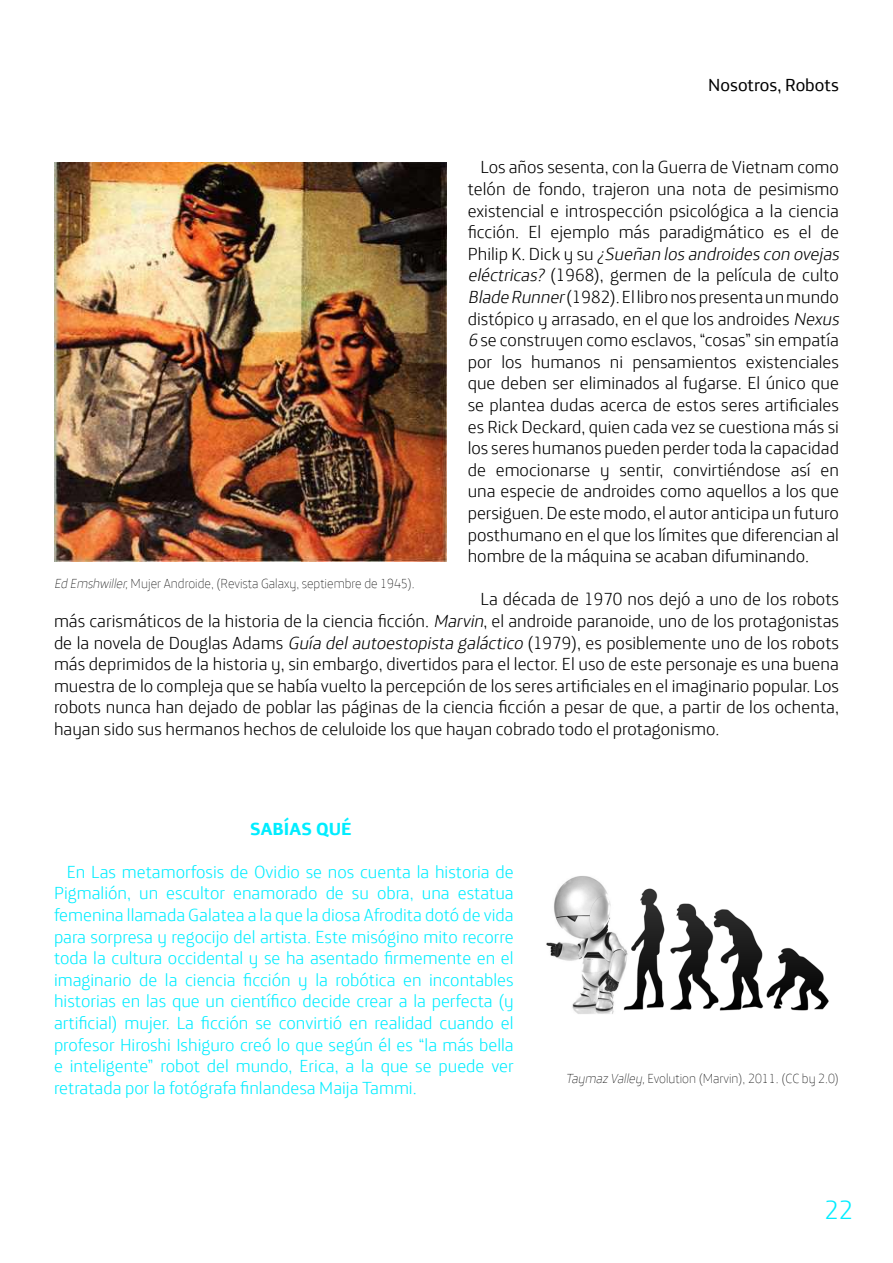
<style>
.page{position:relative;width:893px;height:1263px;background:#fff}
.page>*{position:absolute;margin:0;border:0;box-sizing:border-box;transform-origin:0 0}
.t1{font:300 27px "Telefonica";color:#00edff}
.t2{font:300 18px/21.6px "Telefonica";color:#000}
.t3{font:300 18px/21.6px "Telefonica";color:#00edff;text-align:justify}
.t4{font:18px "Telefonica";color:#000}
.t5{font:700 18px "Telefonica";color:#00edff}
.t6{font:200 13.5px "Telefonica";color:#000}
.s1{font-style:italic}
</style>
<div class="page">
<img style="left:546px;top:876px;width:283px;height:138px">
<img style="left:54px;top:162px;width:392px;height:399px">
<p class="t4" style="left:708px;top:69px;width:132px">Nosotros, Robots</p>
<p class="t2" style="left:468px;top:154px;width:377px;text-indent:13px">Los años sesenta, con la Guerra de Vietnam como telón de fondo, trajeron una nota de pesimismo existencial e introspección psicológica a la ciencia ficción. El ejemplo más paradigmático es el de P h i l i p K . D i c k y s u <span class="s1">¿Sueñan losandroidescon ovejas eléctricas?</span> (1968), germen de la película de culto <span class="s1">Blade Runner</span>(1982). El libro nos presenta un mundo distópico y arrasado, en el que los androides <span class="s1">Nexus 6</span> se construyen como esclavos, “cosas” sin empatía por los humanos ni pensamientos existenciales que deben ser eliminados al fugarse. El único que se plantea dudas acerca de estos seres artificiales es Rick Deckard, quien cada vez se cuestiona más si los seres humanos pueden perder toda la capacidad de emocionarse y sentir, convirtiéndose así en una especie de androides como aquellos a los que persiguen. De este modo, el autor anticipa un futuro posthumano en el que los límites que diferencian al hombre de la máquina se acaban difuminando.</p>
<p class="t2" style="left:54px;top:586px;width:786px;text-align:justify;text-indent:426px">La década de 1970 nos dejó a uno de los robots más carismáticos de la historia de la ciencia ficción. <span class="s1">Marvin</span>, el androide paranoide, uno de los protagonistas de la novela de Douglas Adams <span class="s1">Guía delautoestopista galáctico</span> (1979), es posiblemente uno de los robots más deprimidos de la historia y, sin embargo, divertidos para el lector. El uso de este personaje es una buena muestra de lo compleja que se había vuelto la percepción de los seres artificiales en el imaginario popular. Los robots nunca han dejado de poblar las páginas de la ciencia ficción a pesar de que, a partir de los ochenta, hayan sido sus hermanos hechos de celuloide los que hayan cobrado todo el protagonismo.</p>
<p class="t6" style="left:54px;top:572px;width:362px"><span class="s1">Ed Emshwiller,</span>Mujer Androide, (Revista Galaxy, septiembre de 1945).</p>
<p class="t5" style="left:250px;top:812px;width:103px">SABÍAS QUÉ</p>
<p class="t3" style="left:54px;top:858px;width:461px;text-indent:13px">En Las metamorfosis de Ovidio se nos cuenta la historia de Pigmalión, un escultor enamorado de su obra, una estatua femenina llamada Galatea a la que la diosa Afrodita dotó de vida para sorpresa y regocijo del artista. Este misógino mito recorre toda la cultura occidental y se ha asentado firmemente en el imaginario de la ciencia ficción y la robótica en incontables historias en las que un científico decide crear a la perfecta (y artificial) mujer. La ficción se convirtió en realidad cuando el profesor Hiroshi Ishiguro creó lo que según él es “la más bella e inteligente” robot del mundo, Erica, a la que se puede ver retratada por la fotógrafa finlandesa Maija Tammi.</p>
<p class="t6" style="left:565px;top:1066px;width:275px"><span class="s1">TaymazValley,</span>Evolution (Marvin), 2011. (CC by 2.0)</p>
<h1 class="t1" style="left:825px;top:1186px;width:30px">22</h1>
</div>
